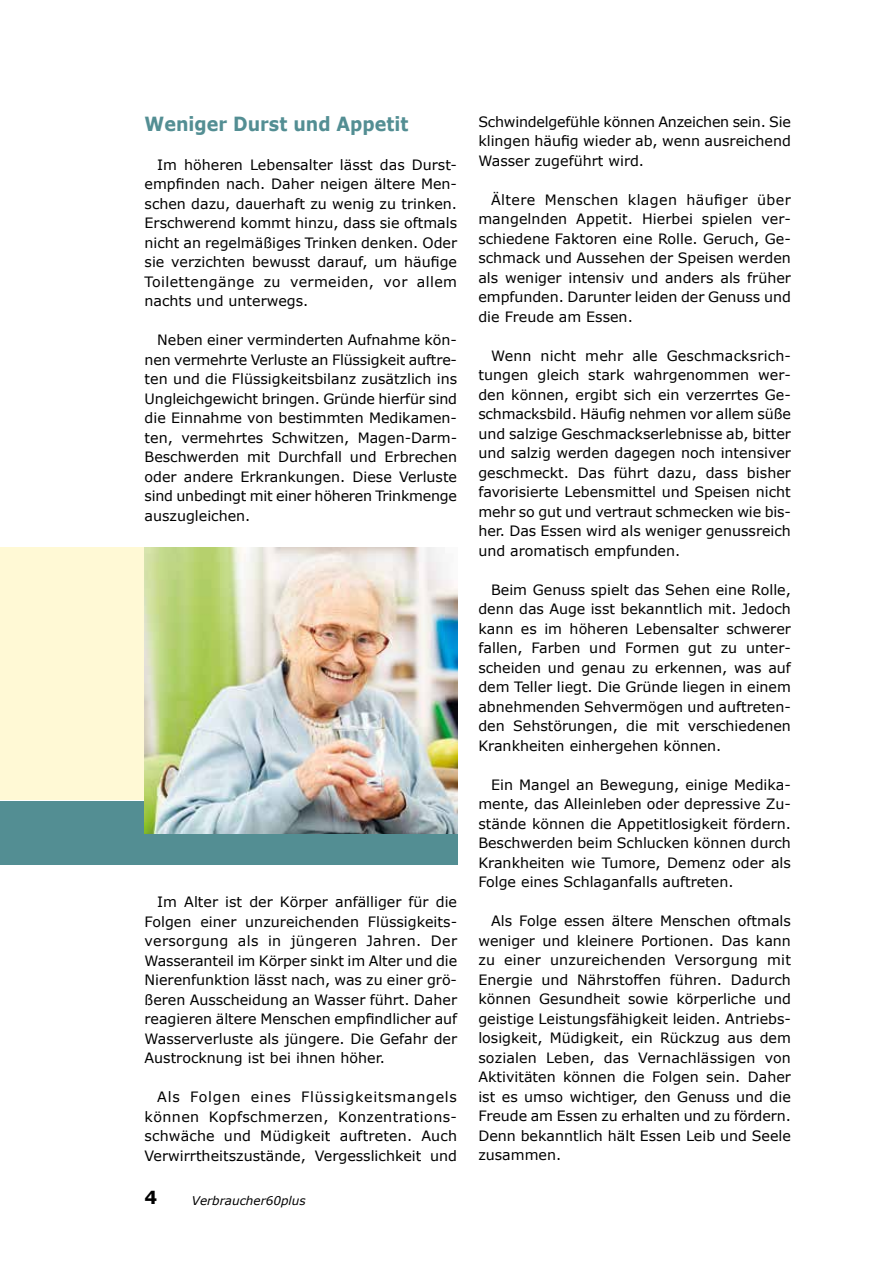
<style>
.page{position:relative;width:893px;height:1263px;background:#fff}
.page>*{position:absolute;margin:0;border:0;box-sizing:border-box;transform-origin:0 0}
.t1{font:700 19.5px "Verdana";color:#538e93;scale:.9 1}
.t2{font:700 18px "Verdana";color:#000}
.t3{font:14.25px/19.5px "Verdana";color:#000;text-align:justify}
.t4{font:italic 12px "Verdana";color:#000}
</style>
<div class="page">
<div style="left:0;top:801px;width:457px;height:64px;background:#538e93"></div>
<div style="left:0;top:547px;width:457px;height:253px;background:#fff9d5"></div>
<img style="left:145px;top:547px;width:312px;height:286px">
<h1 class="t1" style="left:145px;top:110px;width:295px">Weniger Durst und Appetit</h1>
<p class="t3" style="left:145px;top:155px;width:314px;text-indent:13px">Im höheren Lebensalter lässt das Durst&shy;empfinden nach. Daher neigen ältere Men&shy;schen dazu, dauerhaft zu wenig zu trinken.<br>Erschwerend kommt hinzu, dass sie oftmals nicht an regelmäßiges Trinken denken. Oder sie verzichten bewusst darauf, um häufige Toilettengänge zu vermeiden, vor allem nachts und unterwegs.</p>
<p class="t3" style="left:145px;top:330px;width:314px;text-indent:13px">Neben einer verminderten Aufnahme kön&shy;nen vermehrte Verluste an Flüssigkeit auftre&shy;ten und die Flüssigkeitsbilanz zusätzlich ins Ungleichgewicht bringen. Gründe hierfür sind die Einnahme von bestimmten Medikamen&shy;ten, vermehrtes Schwitzen, Magen-Darm-Beschwerden mit Durchfall und Erbrechen oder andere Erkrankungen. Diese Verluste sind unbedingt mit einer höheren Trinkmenge auszugleichen.</p>
<p class="t3" style="left:145px;top:892px;width:314px;text-indent:13px">Im Alter ist der Körper anfälliger für die Folgen einer unzureichenden Flüssigkeits&shy;versorgung als in jüngeren Jahren. Der Wasseranteil im Körper sinkt im Alter und die Nierenfunktion lässt nach, was zu einer grö&shy;ßeren Ausscheidung an Wasser führt. Daher reagieren ältere Menschen empfindlicher auf Wasserverluste als jüngere. Die Gefahr der Austrocknung ist bei ihnen höher.</p>
<p class="t3" style="left:145px;top:1087px;width:314px;text-indent:13px">Als Folgen eines Flüssigkeitsmangels können Kopfschmerzen, Konzentrations&shy;schwäche und Müdigkeit auftreten. Auch Verwirrtheitszustände, Vergesslichkeit und</p>
<p class="t2" style="left:145px;top:1185px;width:14px">4</p>
<p class="t4" style="left:192px;top:1192px;width:115px">Verbraucher60plus</p>
<p class="t3" style="left:478px;top:112px;width:314px">Schwindelgefühle können Anzeichen sein. Sie klingen häufig wieder ab, wenn ausreichend Wasser zugeführt wird.</p>
<p class="t3" style="left:478px;top:190px;width:314px;text-indent:13px">Ältere Menschen klagen häufiger über mangelnden Appetit. Hierbei spielen ver&shy;schiedene Faktoren eine Rolle. Geruch, Ge&shy;schmack und Aussehen der Speisen werden als weniger intensiv und anders als früher empfunden. Darunter leiden der Genuss und die Freude am Essen.</p>
<p class="t3" style="left:478px;top:346px;width:314px;text-indent:13px">Wenn nicht mehr alle Geschmacksrich&shy;tungen gleich stark wahrgenommen wer&shy;den können, ergibt sich ein verzerrtes Ge&shy;schmacksbild. Häufig nehmen vor allem süße und salzige Geschmackserlebnisse ab, bitter und salzig werden dagegen noch intensiver geschmeckt. Das führt dazu, dass bisher favorisierte Lebensmittel und Speisen nicht mehr so gut und vertraut schmecken wie bis&shy;her. Das Essen wird als weniger genussreich und aromatisch empfunden.</p>
<p class="t3" style="left:478px;top:579px;width:314px;text-indent:13px">Beim Genuss spielt das Sehen eine Rolle, denn das Auge isst bekanntlich mit. Jedoch kann es im höheren Lebensalter schwerer fallen, Farben und Formen gut zu unter&shy;scheiden und genau zu erkennen, was auf dem Teller liegt. Die Gründe liegen in einem abnehmenden Sehvermögen und auftreten&shy;den Sehstörungen, die mit verschiedenen Krankheiten einhergehen können.</p>
<p class="t3" style="left:478px;top:774px;width:314px;text-indent:13px">Ein Mangel an Bewegung, einige Medika&shy;mente, das Alleinleben oder depressive Zu&shy;stände können die Appetitlosigkeit fördern.<br>Beschwerden beim Schlucken können durch Krankheiten wie Tumore, Demenz oder als Folge eines Schlaganfalls auftreten.</p>
<p class="t3" style="left:478px;top:911px;width:314px;text-indent:13px">Als Folge essen ältere Menschen oftmals weniger und kleinere Portionen. Das kann zu einer unzureichenden Versorgung mit Energie und Nährstoffen führen. Dadurch können Gesundheit sowie körperliche und geistige Leistungsfähigkeit leiden. Antriebs&shy;losigkeit, Müdigkeit, ein Rückzug aus dem sozialen Leben, das Vernachlässigen von Aktivitäten können die Folgen sein. Daher ist es umso wichtiger, den Genuss und die Freude am Essen zu erhalten und zu fördern.<br>Denn bekanntlich hält Essen Leib und Seele zusammen.</p>
</div>
